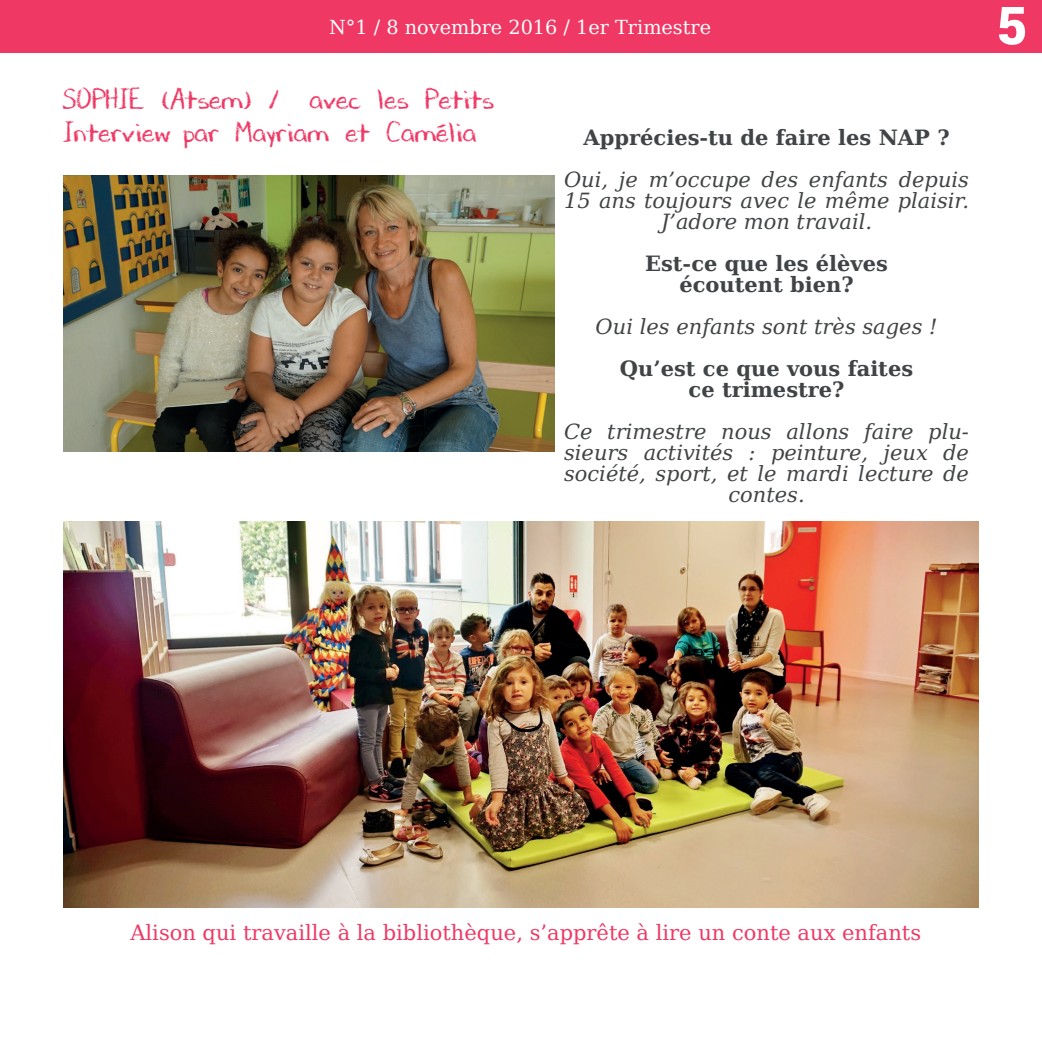
<style>
.page{position:relative;width:1042px;height:1042px;background:#fff}
.page>*{position:absolute;margin:0;border:0;box-sizing:border-box;transform-origin:0 0}
.t1{font:900 52.5px "Roboto";color:#fff}
.t2{font:28px "DJBCHALKITUP";color:#ef3864}
.t3{font:italic 21px/21px "DejaVu Serif";color:#414446;text-align:center}
.t4{font:700 21px "DejaVu Serif";color:#414446}
.t5{font:21px "DejaVu Serif";color:#ef3864}
.t6{font:19.25px "DejaVu Serif";color:#fff}
</style>
<div class="page">
<div style="left:0;top:0;width:1042px;height:52px;background:#ef3864"></div>
<img style="left:63px;top:175px;width:491px;height:276px">
<img style="left:63px;top:521px;width:916px;height:386px">
<p class="t6" style="left:329px;top:12px;width:384px">N°1 / 8 novembre 2016 / 1er Trimestre</p>
<p class="t1" style="left:996px;top:-12px;width:32px">5</p>
<p class="t2" style="left:63px;top:82px;width:433px">SOPHIE (Atsem) / avec les Petits</p>
<p class="t2" style="left:63px;top:115px;width:415px">Interviewépar Mayriam et Camelia</p>
<p class="t4" style="left:583px;top:121px;width:368px">Apprécies-tu de faire les NAP ?</p>
<p class="t3" style="left:564px;top:168px;width:406px">Oui, je m’occupe des enfants depuis<br>15 ans toujours avec le même plaisir.<br>J’adore mon travail.</p>
<p class="t4" style="left:645px;top:247px;width:244px">Est-ce que les élèves</p>
<p class="t4" style="left:679px;top:268px;width:176px">écoutent bien?</p>
<p class="t3" style="left:595px;top:315px;width:343px">Oui les enfants sont très sages !</p>
<p class="t4" style="left:620px;top:352px;width:295px">Qu’est ce que vous faites</p>
<p class="t4" style="left:688px;top:373px;width:158px">ce trimestre?</p>
<p class="t3" style="left:564px;top:420px;width:406px">Ce trimestre nous allons faire plu&shy;sieurs activités : peinture, jeux de société, sport, et le mardi lecture de contes.</p>
<p class="t5" style="left:130px;top:917px;width:792px">Alison qui travaille à la bibliothèque, s’apprête à lire un conte aux enfants</p>
</div>
